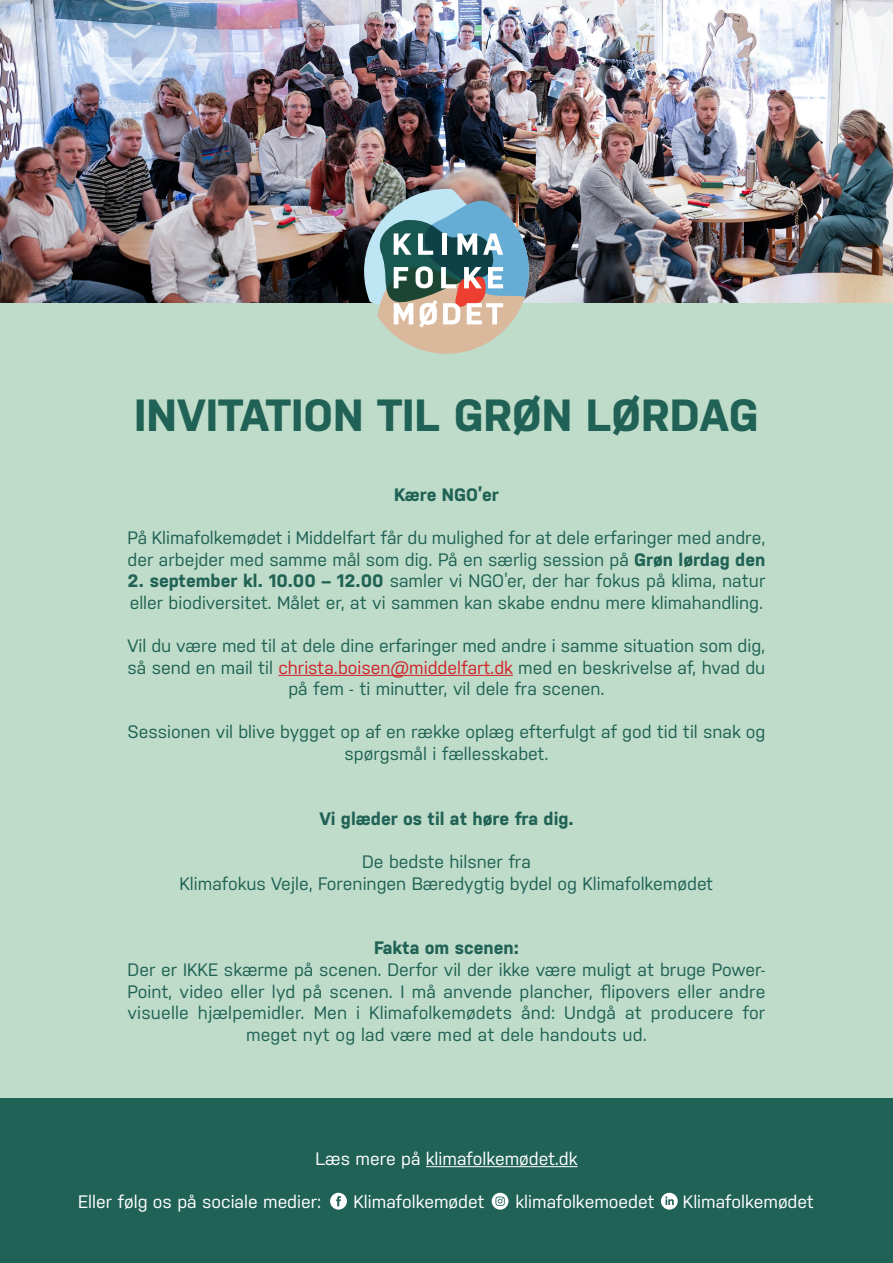
<style>
.page{position:relative;width:893px;height:1263px;background:#fff}
.page>*{position:absolute;margin:0;border:0;box-sizing:border-box;transform-origin:0 0}
.t1{font:700 45px "Nudista";color:#206255}
.t2{font:18px/21.6px "Nudista";color:#206255;text-align:center}
.t3{font:18px "Nudista";color:#fff}
.t4{font:700 18px "Nudista";color:#206255}
.s1{font-weight:700}
.s2{color:#d1232a}
</style>
<div class="page">
<div style="left:0;top:1px;width:893px;height:1262px;background:#bfdcca"></div>
<div style="left:0;top:1098px;width:893px;height:165px;background:#206255"></div>
<hr style="left:278px;top:675px;width:235px;height:1px;background:#d1232a">
<hr style="left:426px;top:1166px;width:151px;height:1px;background:#fff">
<svg style="left:330px;top:1193px;width:17px;height:16px"></svg>
<svg style="left:661px;top:1193px;width:17px;height:16px"></svg>
<svg style="left:492px;top:1193px;width:16px;height:16px"></svg>
<img style="left:0;top:0;width:893px;height:303px">
<svg style="left:364px;top:189px;width:165px;height:165px;background:#97a6a5"></svg>
<p class="t1" style="left:134px;top:389px;width:626px">INVITATION TIL GRØN LØRDAG</p>
<p class="t4" style="left:394px;top:484px;width:106px">Kære NGO’er</p>
<p class="t2" style="left:128px;top:527px;width:639px;text-align:left">På Klimafolkemødet i Middelfart får du mulighed for at dele erfaringer med andre, der arbejder med samme mål som dig. På en særlig session på <span class="s1">Grøn lørdag den</span></p>
<p class="t2" style="left:128px;top:570px;width:639px;text-align:left"><span class="s1">2. september kl. 10.00 – 12.00</span> samler vi NGO’er, der har fokus på klima, natur eller biodiversitet. Målet er, at vi sammen kan skabe endnu mere klimahandling.</p>
<p class="t2" style="left:128px;top:635px;width:639px">Vil du være med til at dele dine erfaringer med andre i samme situation som dig, så send en mail til <span class="s2">christa.boisen@middelfart.dk</span> med en beskrivelse af, hvad du på fem - ti minutter, vil dele fra scenen.</p>
<p class="t2" style="left:128px;top:721px;width:639px">Sessionen vil blive bygget op af en række oplæg efterfulgt af god tid til snak og spørgsmål i fællesskabet.</p>
<p class="t4" style="left:319px;top:808px;width:256px">Vi glæder os til at høre fra dig.</p>
<p class="t2" style="left:362px;top:851px;width:170px">De bedste hilsner fra</p>
<p class="t2" style="left:180px;top:872px;width:535px">Klimafokus Vejle, Foreningen Bæredygtig bydel og Klimafolkemødet</p>
<p class="t4" style="left:374px;top:938px;width:146px">Fakta om scenen:</p>
<p class="t2" style="left:128px;top:959px;width:639px">Der er IKKE skærme på scenen. Derfor vil der ikke være muligt at bruge Power-Point, video eller lyd på scenen. I må anvende plancher, flipovers eller andre visuelle hjælpemidler. Men i Klimafolkemødets ånd: Undgå at producere for meget nyt og lad være med at dele handouts ud.</p>
<p class="t3" style="left:315px;top:1148px;width:264px">Læs mere på klimafolkemødet.dk</p>
<p class="t3" style="left:78px;top:1191px;width:245px">Eller følg os på sociale medier:</p>
<p class="t3" style="left:354px;top:1191px;width:132px">Klimafolkemødet</p>
<p class="t3" style="left:516px;top:1191px;width:140px">klimafolkemoedet</p>
<p class="t3" style="left:683px;top:1191px;width:132px">Klimafolkemødet</p>
</div>
